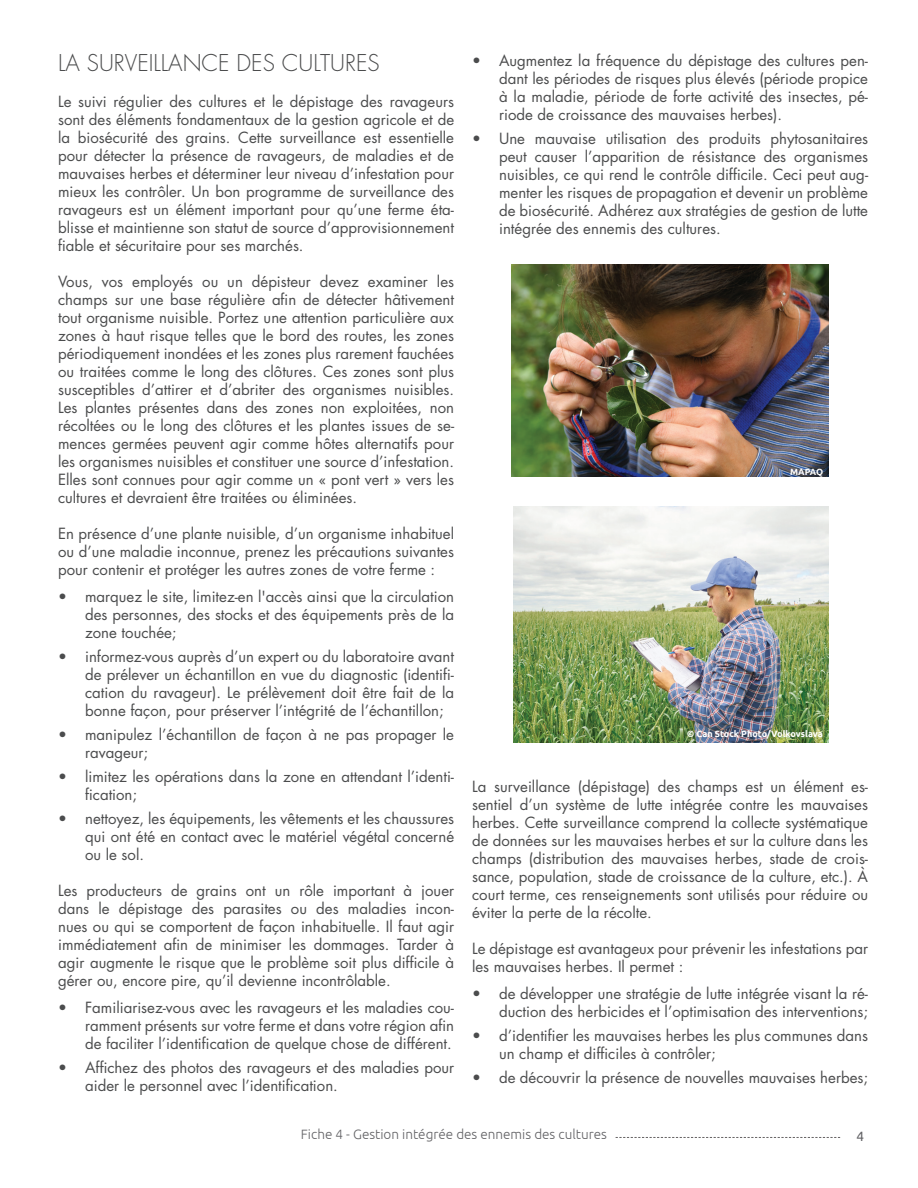
<style>
.page{position:relative;width:918px;height:1188px;background:#fff}
.page>*{position:absolute;margin:0;border:0;box-sizing:border-box;transform-origin:0 0}
.t1{font:300 22.5px "Futura";color:#4b4c4d}
.t2{font:15px/18px "Futura";color:#4b4c4d;text-align:justify}
.t3{font:300 13.5px "Ubuntu";color:#636366}
.t4{font:13.5px "Ubuntu";color:#636366}
.t5{font:700 9px "Ubuntu";color:#fff}
</style>
<div class="page">
<svg style="left:616px;top:1137px;width:224px;height:1px"></svg>
<img style="left:512px;top:265px;width:316px;height:212px">
<img style="left:513px;top:507px;width:315px;height:236px">
<h1 class="t1" style="left:58px;top:49px;width:323px">LA SURVEILLANCE DES CULTURES</h1>
<p class="t2" style="left:58px;top:93px;width:398px">Le suivi régulier des cultures et le dépistage des ravageurs sont des éléments fondamentaux de la gestion agricole et de la biosécurité des grains. Cette surveillance est essentielle pour détecter la présence de ravageurs, de maladies et de mauvaises herbes et déterminer leur niveau d’infestation pour mieux les contrôler. Un bon programme de surveillance des ravageurs est un élément important pour qu’une ferme éta&shy;blisse et maintienne son statut de source d’approvisionnement fiable et sécuritaire pour ses marchés.</p>
<p class="t2" style="left:58px;top:273px;width:398px">Vous, vos employés ou un dépisteur devez examiner les champs sur une base régulière afin de détecter hâtivement tout organisme nuisible. Portez une attention particulière aux zones à haut risque telles que le bord des routes, les zones périodiquement inondées et les zones plus rarement fauchées ou traitées comme le long des clôtures. Ces zones sont plus susceptibles d’attirer et d’abriter des organismes nuisibles.<br>Les plantes présentes dans des zones non exploitées, non récoltées ou le long des clôtures et les plantes issues de se&shy;mences germées peuvent agir comme hôtes alternatifs pour les organismes nuisibles et constituer une source d’infestation.<br>Elles sont connues pour agir comme un « pont vert » vers les cultures et devraient être traitées ou éliminées.</p>
<p class="t2" style="left:58px;top:525px;width:398px">En présence d’une plante nuisible, d’un organisme inhabituel ou d’une maladie inconnue, prenez les précautions suivantes pour contenir et protéger les autres zones de votre ferme :</p>
<p class="t2" style="left:85px;top:588px;width:371px;text-indent:-27px">• marquez le site, limitez-en l'accès ainsi que la circulation des personnes, des stocks et des équipements près de la zone touchée;</p>
<p class="t2" style="left:85px;top:648px;width:371px;text-indent:-27px">• informez-vous auprès d’un expert ou du laboratoire avant de prélever un échantillon en vue du diagnostic (identifi&shy;cation du ravageur). Le prélèvement doit être fait de la bonne façon, pour préserver l’intégrité de l’échantillon;</p>
<p class="t2" style="left:85px;top:726px;width:371px;text-indent:-27px">• manipulez l’échantillon de façon à ne pas propager le ravageur;</p>
<p class="t2" style="left:85px;top:768px;width:370px;text-indent:-27px">• limitez les opérations dans la zone en attendant l’identi&shy;fication;</p>
<p class="t2" style="left:85px;top:810px;width:371px;text-indent:-27px">• nettoyez, les équipements, les vêtements et les chaussures qui ont été en contact avec le matériel végétal concerné ou le sol.</p>
<p class="t2" style="left:58px;top:882px;width:398px">Les producteurs de grains ont un rôle important à jouer dans le dépistage des parasites ou des maladies incon&shy;nues ou qui se comportent de façon inhabituelle. Il faut agir immédiatement afin de minimiser les dommages. Tarder à agir augmente le risque que le problème soit plus difficile à gérer ou, encore pire, qu’il devienne incontrôlable.</p>
<p class="t2" style="left:85px;top:999px;width:371px;text-indent:-27px">• Familiarisez-vous avec les ravageurs et les maladies cou&shy;ramment présents sur votre ferme et dans votre région afin de faciliter l’identification de quelque chose de différent.</p>
<p class="t2" style="left:85px;top:1059px;width:371px;text-indent:-27px">• Affichez des photos des ravageurs et des maladies pour aider le personnel avec l’identification.</p>
<p class="t2" style="left:499px;top:51px;width:370px;text-indent:-27px">• Augmentez la fréquence du dépistage des cultures pen&shy;dant les périodes de risques plus élevés (période propice à la maladie, période de forte activité des insectes, pé&shy;riode de croissance des mauvaises herbes).</p>
<p class="t2" style="left:499px;top:129px;width:371px;text-indent:-27px">• Une mauvaise utilisation des produits phytosanitaires peut causer l’apparition de résistance des organismes nuisibles, ce qui rend le contrôle difficile. Ceci peut aug&shy;menter les risques de propagation et devenir un problème de biosécurité. Adhérez aux stratégies de gestion de lutte intégrée des ennemis des cultures.</p>
<p class="t5" style="left:790px;top:466px;width:35px">MAPAQ</p>
<p class="t5" style="left:687px;top:728px;width:137px">© Can Stock Photo/Volkovslava</p>
<p class="t2" style="left:472px;top:777px;width:398px">La surveillance (dépistage) des champs est un élément es&shy;sentiel d’un système de lutte intégrée contre les mauvaises herbes. Cette surveillance comprend la collecte systématique de données sur les mauvaises herbes et sur la culture dans les champs (distribution des mauvaises herbes, stade de crois&shy;sance, population, stade de croissance de la culture, etc.). À court terme, ces renseignements sont utilisés pour réduire ou éviter la perte de la récolte.</p>
<p class="t2" style="left:472px;top:939px;width:398px">Le dépistage est avantageux pour prévenir les infestations par les mauvaises herbes. Il permet :</p>
<p class="t2" style="left:472px;top:984px;width:397px;text-align:right">• de développer une stratégie de lutte intégrée visant la ré&shy;duction des herbicides et l’optimisation des interventions;</p>
<p class="t2" style="left:499px;top:1026px;width:370px;text-indent:-27px">• d’identifier les mauvaises herbes les plus communes dans un champ et difficiles à contrôler;</p>
<p class="t2" style="left:472px;top:1068px;width:397px">• de découvrir la présence de nouvelles mauvaises herbes;</p>
<p class="t3" style="left:301px;top:1126px;width:308px">Fiche 4 - Gestion intégrée des ennemis des cultures</p>
<p class="t4" style="left:856px;top:1128px;width:9px">4</p>
</div>
